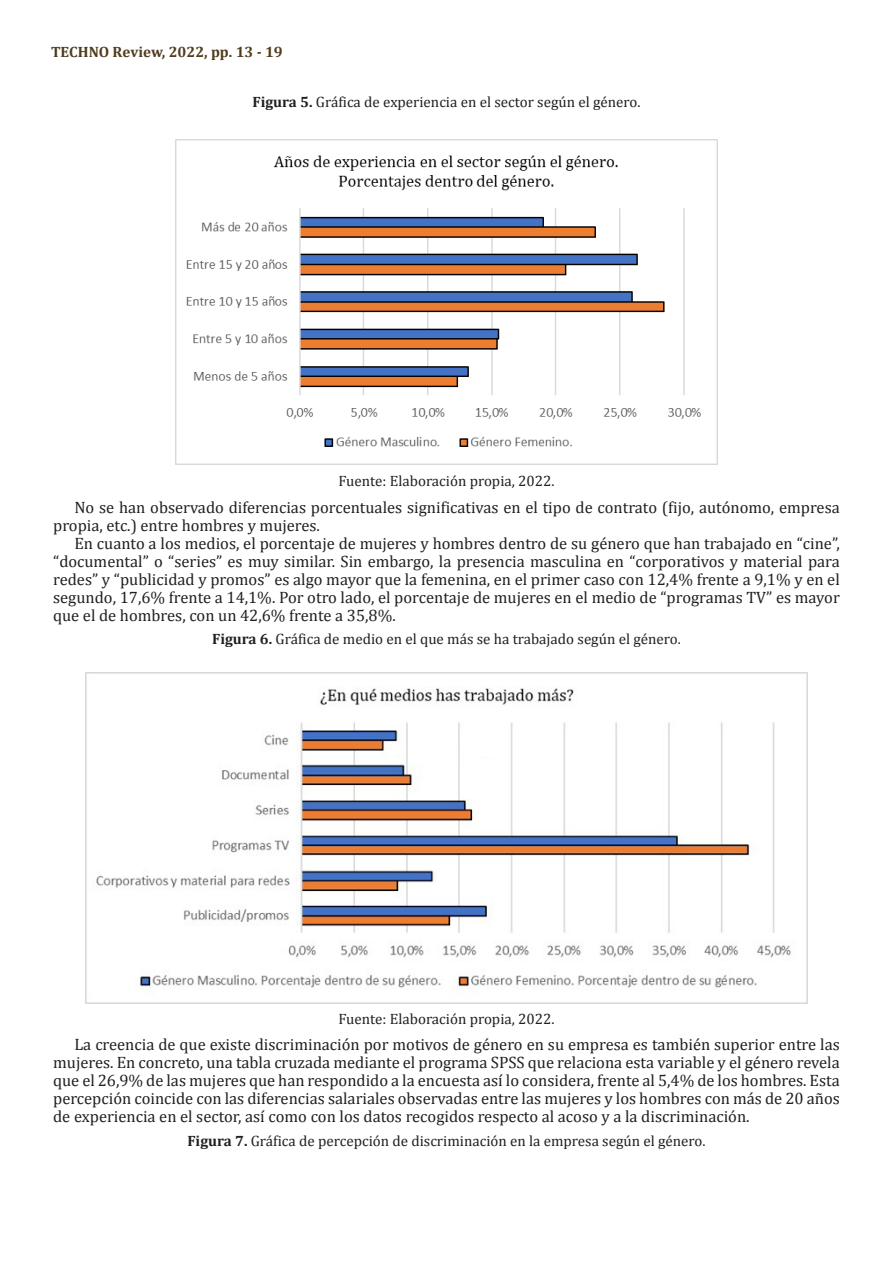
<style>
.page{position:relative;width:893px;height:1263px;background:#fff}
.page>*{position:absolute;margin:0;border:0;box-sizing:border-box;transform-origin:0 0}
.Parrafos-siguientes{font:16.5px/18px "Cambria";color:#231f20;text-align:justify}
.Fuente-Tablas{font:15px "Cambria";color:#231f20}
.t1{font:700 15px "Cambria";color:#4f3c1d}
.s1{font-style:inherit}
.s2{font-weight:700}
</style>
<div class="page">
<img style="left:176px;top:139px;width:541px;height:326px">
<img style="left:85px;top:673px;width:723px;height:331px">
<p class="t1" style="left:51px;top:41px;width:233px">TECHNO Review, 202<span class="s1">2</span>, pp. 13 - 19</p>
<p class="Fuente-Tablas" style="left:252px;top:93px;width:389px"><span class="s2">Figura 5.</span> Gráfica de experiencia en el sector según el género.</p>
<p class="Fuente-Tablas" style="left:338px;top:472px;width:218px">Fuente: Elaboración propia, 2022.</p>
<p class="Parrafos-siguientes" style="left:53px;top:498px;width:788px;text-indent:21px">No se han observado diferencias porcentuales significativas en el tipo de contrato (fijo, autónomo, empresa propia, etc.) entre hombres y mujeres.</p>
<p class="Parrafos-siguientes" style="left:53px;top:534px;width:788px;text-indent:21px">En cuanto a los medios, el porcentaje de mujeres y hombres dentro de su género que han trabajado en “cine”, “documental” o “series” es muy similar. Sin embargo, la presencia masculina en “corporativos y material para redes” y “publicidad y promos” es algo mayor que la femenina, en el primer caso con 12,4% frente a 9,1% y en el segundo, 17,6% frente a 14,1%. Por otro lado, el porcentaje de mujeres en el medio de “programas TV” es mayor que el de hombres, con un 42,6% frente a 35,8%.</p>
<p class="Fuente-Tablas" style="left:212px;top:630px;width:470px"><span class="s2">Figura 6.</span> Gráfica de medio en el que más se ha trabajado según el género.</p>
<p class="Fuente-Tablas" style="left:338px;top:1009px;width:218px">Fuente: Elaboración propia, 2022.</p>
<p class="Parrafos-siguientes" style="left:53px;top:1035px;width:788px;text-indent:21px">La creencia de que existe discriminación por motivos de género en su empresa es también superior entre las mujeres. En concreto, una tabla cruzada mediante el programa SPSS que relaciona esta variable y el género revela que el 26,9% de las mujeres que han respondido a la encuesta así lo considera, frente al 5,4% de los hombres. Esta percepción coincide con las diferencias salariales observadas entre las mujeres y los hombres con más de 20 años de experiencia en el sector, así como con los datos recogidos respecto al acoso y a la discriminación.</p>
<p class="Fuente-Tablas" style="left:187px;top:1131px;width:520px"><span class="s2">Figura 7.</span> Gráfica de percepción de discriminación en la empresa según el género.</p>
</div>
